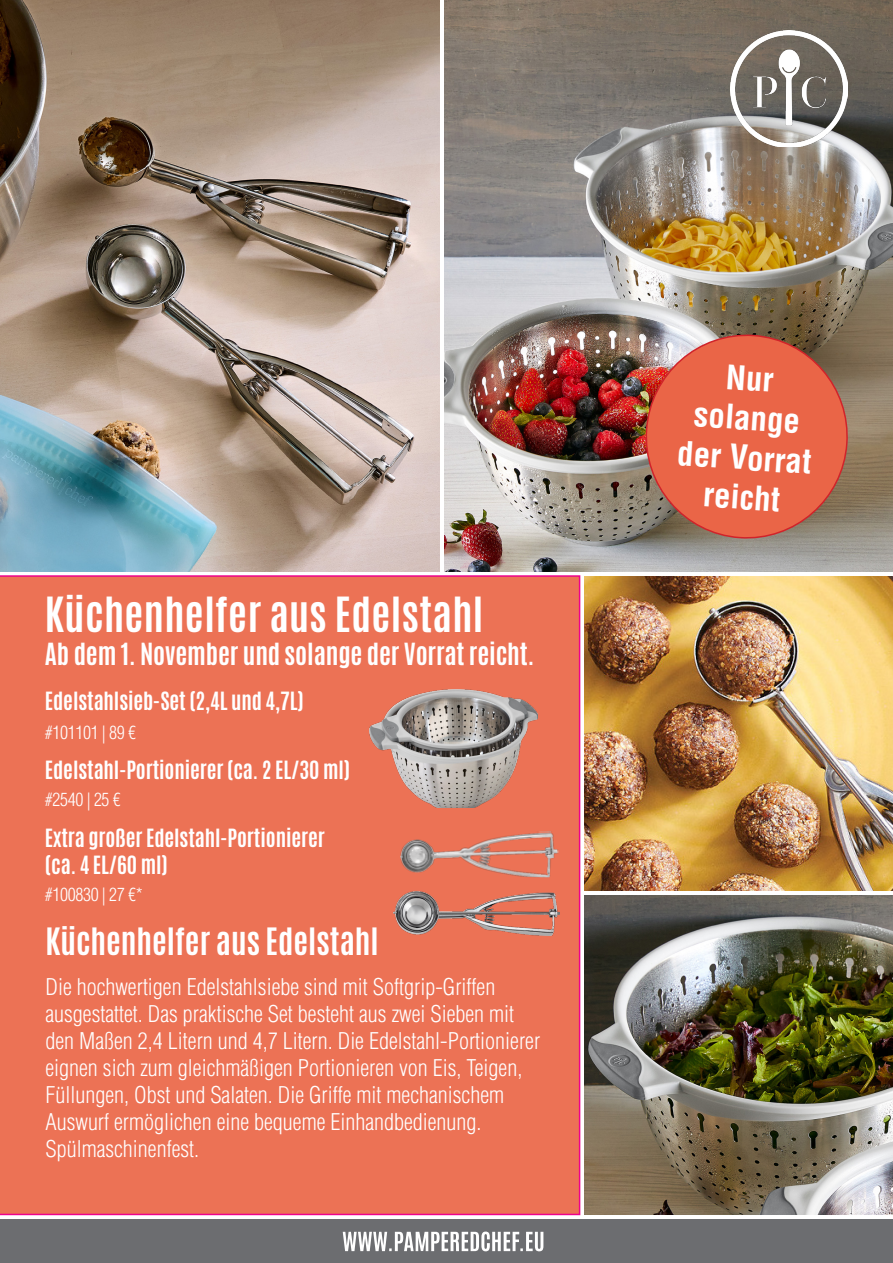
<style>
.page{position:relative;width:893px;height:1263px;background:#fff}
.page>*{position:absolute;margin:0;border:0;box-sizing:border-box;transform-origin:0 0}
.t1{font:700 40.5px "Antonio";letter-spacing:.01em;color:#fff}
.t2{font:700 condensed 33px/39.6px "Helvetica";color:#fff;text-align:center}
.t3{font:700 31.5px "Antonio";color:#fff}
.t4{font:700 25.5px "Antonio";letter-spacing:-.005em;color:#fff}
.t5{font:300 condensed 22.5px/27px "Helvetica";color:#fff}
.t6{font:700 21px "Antonio";letter-spacing:-.005em;color:#fff}
.t7{font:300 condensed 18px "Helvetica";letter-spacing:-.02em;color:#fff}
</style>
<div class="page">
<div style="left:0;top:1219px;width:893px;height:44px;background:#6c6d70"></div>
<svg style="left:343px;top:1231px;width:200px;height:20px"></svg>
<img style="left:445px;top:0;width:448px;height:572px">
<div style="left:0;top:575px;width:580px;height:640px;background:#ec7255"></div>
<img style="left:730px;top:31px;width:117px;height:116px">
<img style="left:0;top:0;width:440px;height:572px">
<img style="left:584px;top:576px;width:309px;height:315px">
<img style="left:370px;top:690px;width:167px;height:118px">
<img style="left:584px;top:895px;width:309px;height:319px">
<img style="left:394px;top:891px;width:165px;height:45px">
<img style="left:400px;top:829px;width:159px;height:48px">
<svg style="left:641px;top:330px;width:211px;height:211px"></svg>
<p class="t1" style="left:45px;top:584px;width:440px">Küchenhelfer aus Edelstahl</p>
<p class="t4" style="left:45px;top:634px;width:491px">Ab dem 1. November und solange der Vorrat reicht.</p>
<p class="t6" style="left:45px;top:685px;width:260px">Edelstahlsieb-Set (2,4L und 4,7L)</p>
<p class="t7" style="left:45px;top:721px;width:93px">#101101 | 89 €</p>
<p class="t6" style="left:45px;top:754px;width:307px">Edelstahl-Portionierer (ca. 2 EL/30 ml)</p>
<p class="t7" style="left:45px;top:789px;width:77px">#2540 | 25 €</p>
<p class="t6" style="left:45px;top:822px;width:281px">Extra großer Edelstahl-Portionierer</p>
<p class="t6" style="left:45px;top:849px;width:124px">(ca. 4 EL/60 ml)</p>
<p class="t7" style="left:45px;top:883px;width:99px">#100830 | 27 €*</p>
<p class="t3" style="left:45px;top:917px;width:335px">Küchenhelfer aus Edelstahl</p>
<p class="t5" style="left:45px;top:973px;width:496px">Die hochwertigen Edelstahlsiebe sind mit Softgrip-Griffen ausgestattet. Das praktische Set besteht aus zwei Sieben mit den Maßen 2,4 Litern und 4,7 Litern. Die Edelstahl-Portionierer eignen sich zum gleichmäßigen Portionieren von Eis, Teigen, Füllungen, Obst und Salaten. Die Griffe mit mechanischem Auswurf ermöglichen eine bequeme Einhandbedienung.<br>Spülmaschinenfest.</p>
<p class="t2" style="left:695px;top:394px;width:108px;rotate:4deg">solange</p>
<p class="t2" style="left:679px;top:433px;width:136px;rotate:4deg">der Vorrat reicht</p>
</div>
